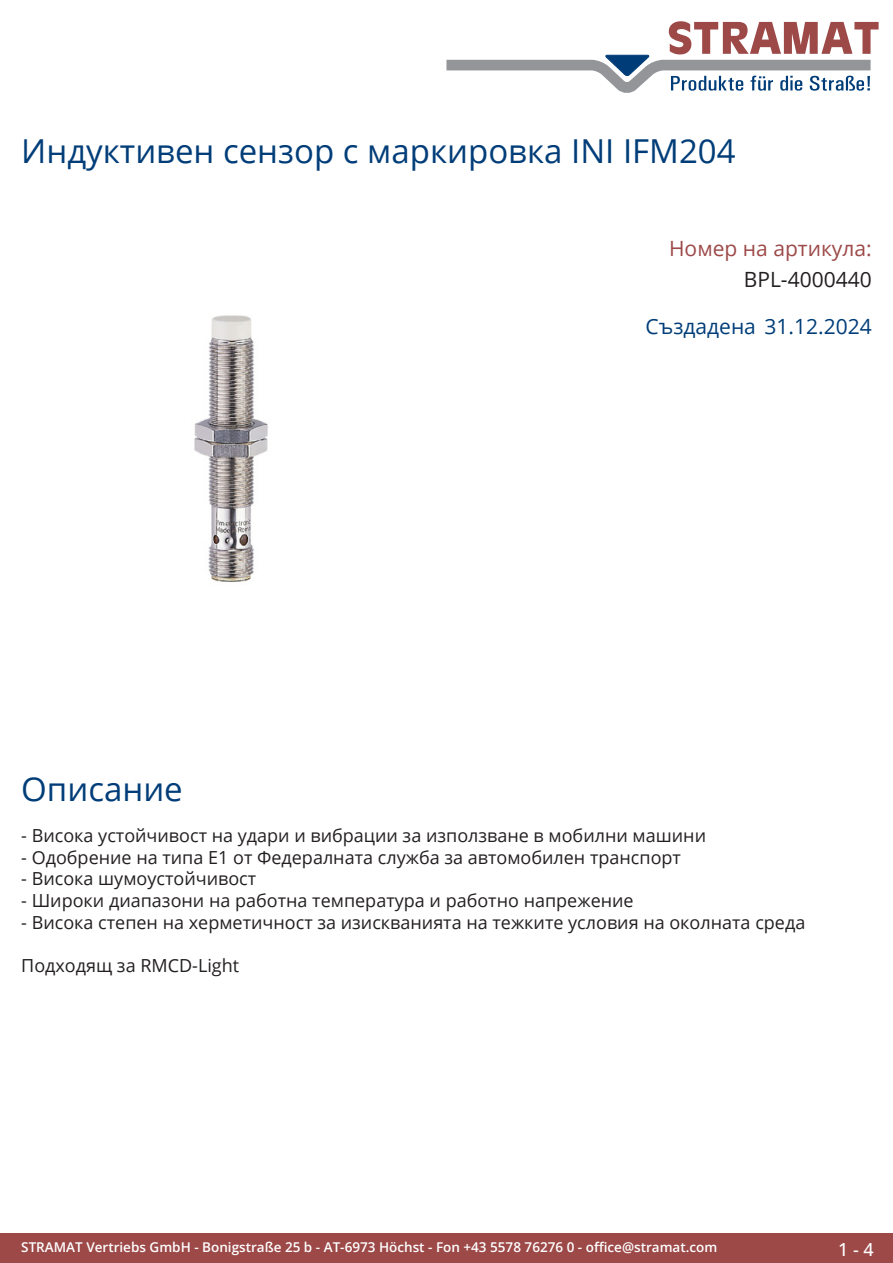
<style>
.page{position:relative;width:893px;height:1263px;background:#fff}
.page>*{position:absolute;margin:0;border:0;box-sizing:border-box;transform-origin:0 0}
.Produkttitel{font:33px "Open Sans";color:#003d78}
.Erstellungsdatum{font:21px "Open Sans";color:#003d78}
.TechDaten_Überschrif{font:21px "Open Sans";color:#9c4948}
.TechDaten_Inhalt{font:21px "Open Sans";color:#231f20}
.Beschreibung_Text{font:18px "Open Sans";color:#231f20}
.t1{font:500 18px "Open Sans";color:#fff}
.t2{font:600 13.5px "Open Sans";color:#fff}
</style>
<div class="page">
<div style="left:0;top:1233px;width:893px;height:30px;background:#9c4948"></div>
<svg style="left:446px;top:21px;width:433px;height:72px"></svg>
<img style="left:194px;top:315px;width:74px;height:267px">
<p class="Produkttitel" style="left:21px;top:128px;width:716px">Индуктивен сензор с маркировка INI IFM204</p>
<p class="TechDaten_Überschrif" style="left:669px;top:234px;width:204px">Номер на артикула:</p>
<p class="TechDaten_Inhalt" style="left:744px;top:265px;width:129px">BPL-4000440</p>
<p class="Erstellungsdatum" style="left:645px;top:312px;width:228px">Създадена 31.12.2024</p>
<p class="Produkttitel" style="left:21px;top:766px;width:163px">Описание</p>
<p class="Beschreibung_Text" style="left:21px;top:823px;width:686px">- Висока устойчивост на удари и вибрации за използване в мобилни машини</p>
<p class="Beschreibung_Text" style="left:21px;top:845px;width:661px">- Одобрение на типа E1 от Федералната служба за автомобилен транспорт</p>
<p class="Beschreibung_Text" style="left:21px;top:866px;width:236px">- Висока шумоустойчивост</p>
<p class="Beschreibung_Text" style="left:21px;top:888px;width:614px">- Широки диапазони на работна температура и работно напрежение</p>
<p class="Beschreibung_Text" style="left:21px;top:910px;width:786px">- Висока степен на херметичност за изискванията на тежките условия на околната среда</p>
<p class="Beschreibung_Text" style="left:21px;top:953px;width:219px">Подходящ за RMCD-Light</p>
<p class="t2" style="left:21px;top:1238px;width:698px">STRAMAT Vertriebs GmbH - Bonigstraße 25 b - AT-6973 Höchst - Fon +43 5578 76276 0 - office@stramat.com</p>
<p class="t1" style="left:838px;top:1237px;width:37px">1 - 4</p>
</div>
